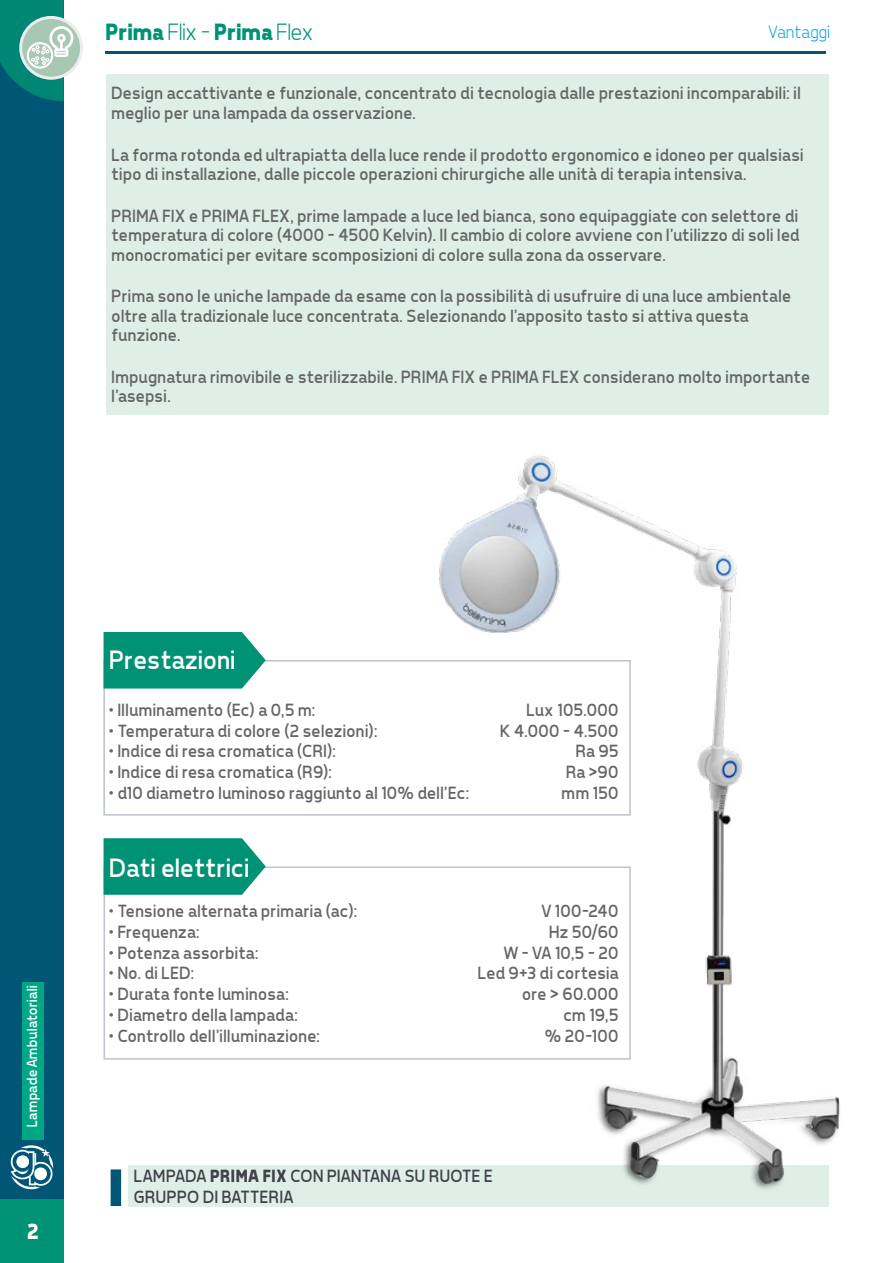
<style>
.page{position:relative;width:893px;height:1263px;background:#fff}
.page>*{position:absolute;margin:0;border:0;box-sizing:border-box;transform-origin:0 0}
.t1{font:27px "Tepeno Sans";color:#fff}
.t2{font:700 24px "Tepeno Sans";letter-spacing:-.02em;color:#009274}
.t3{font:700 22.5px "Tepeno Sans";color:#fff}
.t4{font:18px/19.5px "Tepeno Sans";letter-spacing:.01em;color:#646567}
.t5{font:18px/20.7px "Tepeno Sans";letter-spacing:.005em;color:#41414a}
.t6{font:300 18px "Tepeno Sans";color:#009ee0}
.t7{font:15px "Tepeno Sans";letter-spacing:.005em;color:#fff}
.s1{font-weight:300}
.s2{font-weight:700}
</style>
<div class="page">
<div style="left:103px;top:660px;width:528px;height:156px;border:2px solid #bcc3ce"></div>
<svg style="left:104px;top:632px;width:162px;height:56px;background:#12997d"></svg>
<svg style="left:104px;top:838px;width:162px;height:57px;background:#149a7e"></svg>
<hr style="left:106px;top:51px;width:720px;height:2px;background:#005674">
<div style="left:0;top:0;width:64px;height:1263px;background:#005674"></div>
<div style="left:0;top:1199px;width:64px;height:64px;background:#009274"></div>
<svg style="left:11px;top:1145px;width:42px;height:44px"></svg>
<svg style="left:21px;top:17px;width:61px;height:61px"></svg>
<div style="left:19px;top:16px;width:64px;height:64px;border:3px solid #eceded;border-radius:50%"></div>
<div style="left:106px;top:74px;width:723px;height:341px;background:#dfefe7"></div>
<div style="left:129px;top:1165px;width:700px;height:42px;background:#dfefe7"></div>
<div style="left:111px;top:1169px;width:10px;height:37px;background:#005674"></div>
<img style="left:418px;top:454px;width:422px;height:735px">
<svg style="left:0;top:0;width:74px;height:101px"></svg>
<div style="left:23px;top:982px;width:21px;height:158px;background:#00a785"></div>
<h2 class="t2" style="left:104px;top:18px;width:210px">Prima <span class="s1">Flix -</span> Prima <span class="s1">Flex</span></h2>
<p class="t6" style="left:768px;top:21px;width:63px">Vantaggi</p>
<p class="t4" style="left:111px;top:83px;width:691px">Design accattivante e funzionale, concentrato di tecnologia dalle prestazioni incomparabili: il meglio per una lampada da osservazione.</p>
<p class="t4" style="left:111px;top:144px;width:694px">La forma rotonda ed ultrapiatta della luce rende il prodotto ergonomico e idoneo per qualsiasi tipo di installazione, dalle piccole operazioni chirurgiche alle unità di terapia intensiva.</p>
<p class="t4" style="left:111px;top:205px;width:689px;text-align:justify">PRIMA FIX e PRIMA FLEX, prime lampade a luce led bianca, sono equipaggiate con selettore di temperatura di colore (4000 - 4500 Kelvin). Il cambio di colore avviene con l’utilizzo di soli led monocromatici per evitare scomposizioni di colore sulla zona da osservare.</p>
<p class="t4" style="left:111px;top:286px;width:681px">Prima sono le uniche lampade da esame con la possibilità di usufruire di una luce ambientale oltre alla tradizionale luce concentrata. Selezionando l’apposito tasto si attiva questa funzione.</p>
<p class="t4" style="left:111px;top:366px;width:700px">Impugnatura rimovibile e sterilizzabile. PRIMA FIX e PRIMA FLEX considerano molto importante l’asepsi.</p>
<p class="t7" style="left:23px;top:1128px;width:143px;rotate:-90deg">Lampade Ambulatoriali</p>
<p class="t3" style="left:26px;top:1218px;width:14px">2</p>
<h1 class="t1" style="left:108px;top:644px;width:128px">Prestazioni</h1>
<p class="t4" style="left:108px;top:699px;width:208px">• Illuminamento (Ec) a 0,5 m:</p>
<p class="t4" style="left:525px;top:699px;width:94px">Lux 105.000</p>
<p class="t4" style="left:108px;top:720px;width:270px">• Temperatura di colore (2 selezioni):</p>
<p class="t4" style="left:499px;top:720px;width:120px">K 4.000 - 4.500</p>
<p class="t4" style="left:108px;top:741px;width:229px">• Indice di resa cromatica (CRI):</p>
<p class="t4" style="left:575px;top:741px;width:45px">Ra 95</p>
<p class="t4" style="left:108px;top:762px;width:225px">• Indice di resa cromatica (R9):</p>
<p class="t4" style="left:565px;top:762px;width:54px">Ra &gt;90</p>
<p class="t4" style="left:108px;top:783px;width:362px">• d10 diametro luminoso raggiunto al 10% dell’Ec:</p>
<p class="t4" style="left:561px;top:783px;width:59px">mm 150</p>
<h1 class="t1" style="left:108px;top:852px;width:142px">Dati elettrici</h1>
<p class="t4" style="left:108px;top:901px;width:250px">• Tensione alternata primaria (ac):</p>
<p class="t4" style="left:541px;top:901px;width:79px">V 100-240</p>
<p class="t4" style="left:108px;top:922px;width:93px">• Frequenza:</p>
<p class="t4" style="left:548px;top:922px;width:71px">Hz 50/60</p>
<p class="t4" style="left:108px;top:942px;width:151px">• Potenza assorbita:</p>
<p class="t4" style="left:503px;top:942px;width:116px">W - VA 10,5 - 20</p>
<p class="t4" style="left:108px;top:963px;width:87px">• No. di LED:</p>
<p class="t4" style="left:477px;top:963px;width:142px">Led 9+3 di cortesia</p>
<p class="t4" style="left:108px;top:984px;width:182px">• Durata fonte luminosa:</p>
<p class="t4" style="left:521px;top:984px;width:98px">ore &gt; 60.000</p>
<p class="t4" style="left:108px;top:1005px;width:191px">• Diametro della lampada:</p>
<p class="t4" style="left:562px;top:1005px;width:57px">cm 19,5</p>
<p class="t4" style="left:108px;top:1025px;width:213px">• Controllo dell’illuminazione:</p>
<p class="t4" style="left:544px;top:1025px;width:75px">% 20-100</p>
<p class="t5" style="left:133px;top:1165px;width:361px">LAMPADA <span class="s2">PRIMA FIX</span> CON PIANTANA SU RUOTE E<br>GRUPPO DI BATTERIA</p>
</div>
